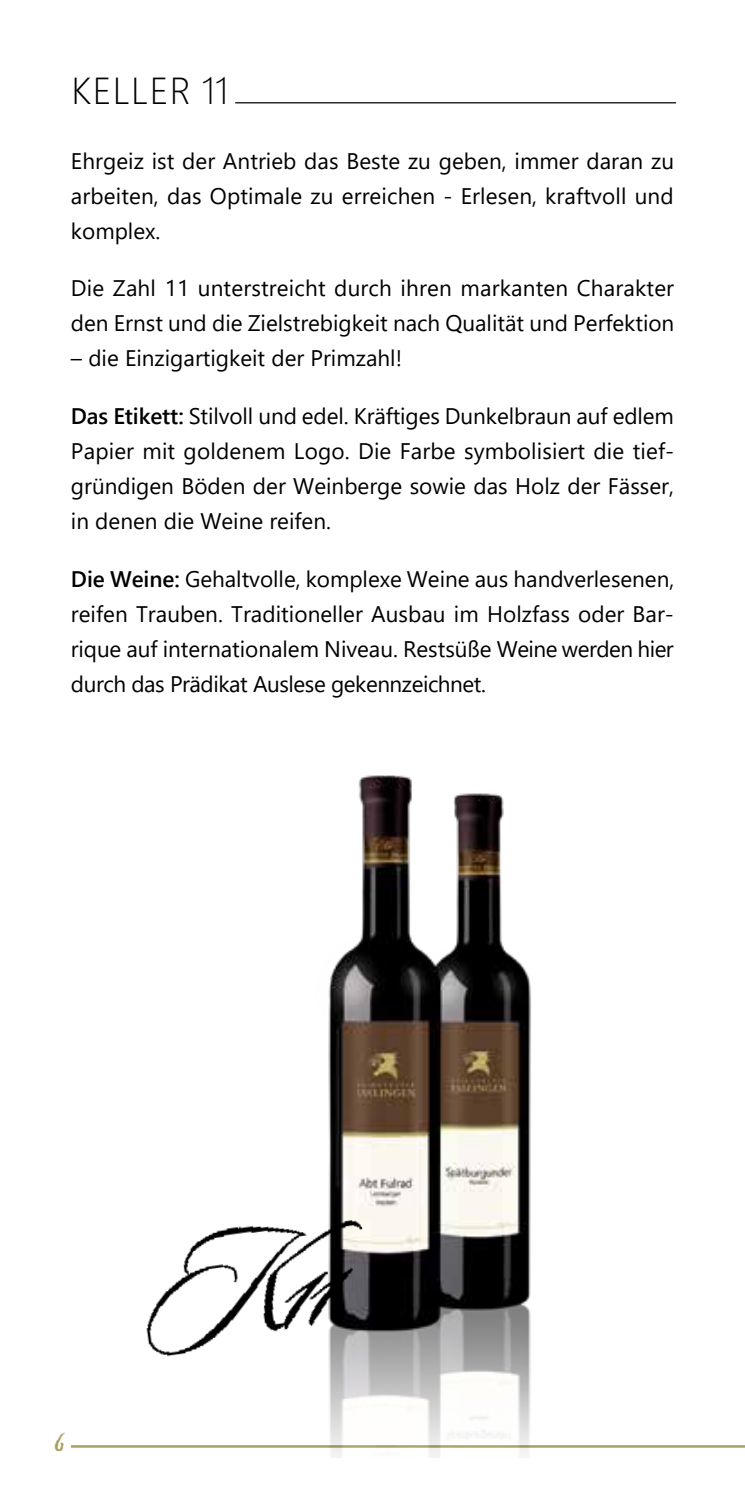
<style>
.page{position:relative;width:745px;height:1489px;background:#fff}
.page>*{position:absolute;margin:0;border:0;box-sizing:border-box;transform-origin:0 0}
.t1{font:45px "P22 Broadwindsor";color:#a6a05f}
.t2{font:300 37.5px "Segoe UI";letter-spacing:.035em;color:#000}
.t3{font:22.5px/35px "Segoe UI";color:#000;text-align:justify}
.s1{font-weight:600}
</style>
<div class="page">
<hr style="left:71px;top:1444px;width:673px;height:3px;background:#a6a05f">
<hr style="left:235px;top:102px;width:440px;height:1px;background:#000">
<img style="left:315px;top:775px;width:237px;height:681px">
<img style="left:146px;top:1174px;width:238px;height:221px">
<h2 class="t2" style="left:72px;top:55px;width:158px">KELLER 11</h2>
<p class="t3" style="left:71px;top:141px;width:604px">Ehrgeiz ist der Antrieb das Beste zu geben, immer daran zu arbeiten, das Optimale zu erreichen - Erlesen, kraftvoll und komplex.</p>
<p class="t3" style="left:71px;top:269px;width:604px">Die Zahl 11 unterstreicht durch ihren markanten Charakter den Ernst und die Zielstrebigkeit nach Qualität und Perfektion</p>
<p class="t3" style="left:71px;top:339px;width:332px">– die Einzigartigkeit der Primzahl!</p>
<p class="t3" style="left:71px;top:396px;width:604px"><span class="s1">Das Etikett:</span> Stilvoll und edel. Kräftiges Dunkelbraun auf edlem Papier mit goldenem Logo. Die Farbe symbolisiert die tief&shy;gründigen Böden der Weinberge sowie das Holz der Fässer, in denen die Weine reifen.</p>
<p class="t3" style="left:71px;top:559px;width:604px"><span class="s1">Die Weine:</span> Gehaltvolle, komplexe Weine aus handverlesenen, reifen Trauben. Traditioneller Ausbau im Holzfass oder Bar&shy;rique auf internationalem Niveau. Restsüße Weine werden hier durch das Prädikat Auslese gekennzeichnet.</p>
<h1 class="t1" style="left:55px;top:1409px;width:11px">6</h1>
</div>
